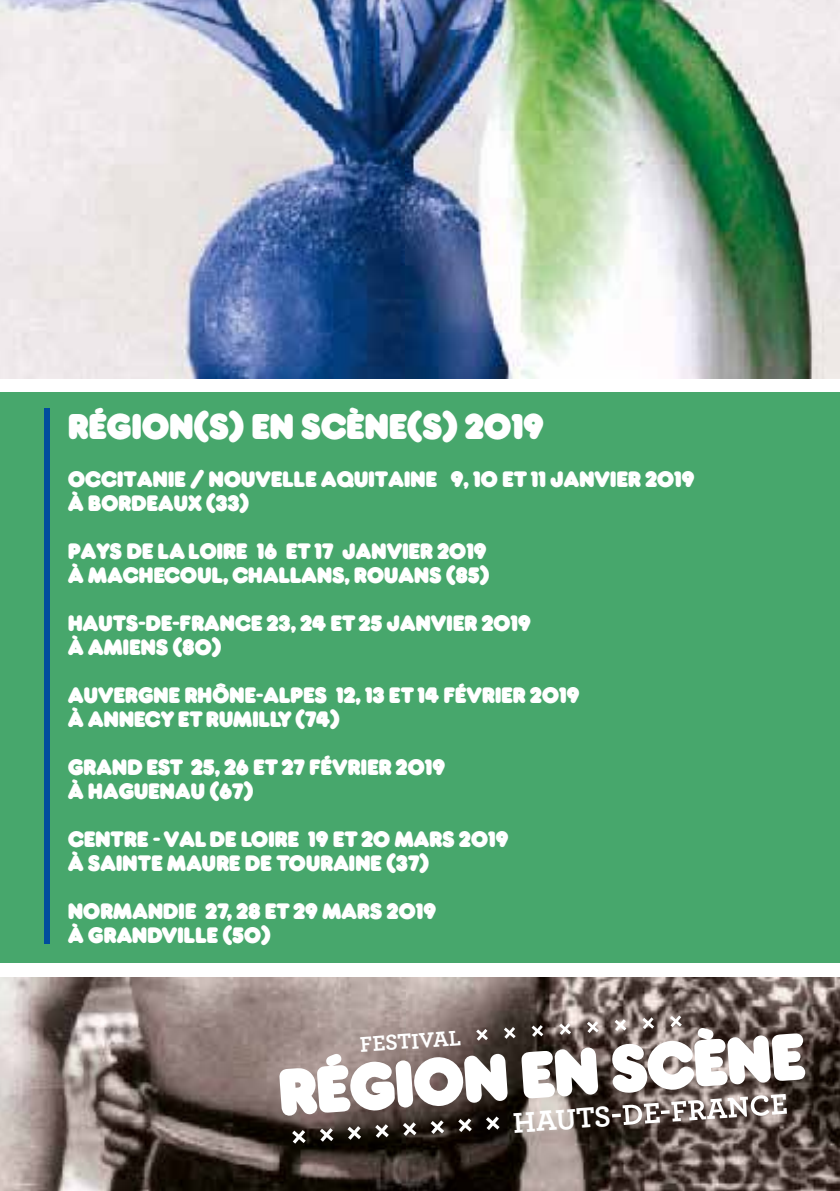
<style>
.page{position:relative;width:840px;height:1191px;background:#fff}
.page>*{position:absolute;margin:0;border:0;box-sizing:border-box;transform-origin:0 0}
.t1{font:700 59.4px "Frankfurter SHOP";color:#fff}
.t2{font:700 32px "Frankfurter SHOP";letter-spacing:.01em;color:#fff}
.t3{font:700 30px "Archer";color:#fff}
.t4{font:700 22.4px "Archer";color:#fff}
.t5{font:700 20px/24px "Frankfurter SHOP";letter-spacing:.01em;color:#fff}
</style>
<div class="page">
<img style="left:0;top:977px;width:839px;height:214px">
<img style="left:0;top:0;width:839px;height:378px">
<div style="left:0;top:393px;width:839px;height:569px;background:#47a76c"></div>
<div style="left:44px;top:408px;width:5px;height:536px;background:#004d9d"></div>
<svg style="left:611px;top:1094px;width:175px;height:31px"></svg>
<svg style="left:292px;top:1130px;width:13px;height:13px"></svg>
<svg style="left:476px;top:1029px;width:11px;height:11px"></svg>
<svg style="left:503px;top:1027px;width:12px;height:11px"></svg>
<svg style="left:531px;top:1025px;width:12px;height:11px"></svg>
<svg style="left:559px;top:1023px;width:11px;height:12px"></svg>
<svg style="left:586px;top:1021px;width:12px;height:12px"></svg>
<svg style="left:614px;top:1019px;width:12px;height:12px"></svg>
<svg style="left:642px;top:1017px;width:11px;height:12px"></svg>
<svg style="left:669px;top:1015px;width:12px;height:12px"></svg>
<svg style="left:319px;top:1128px;width:14px;height:13px"></svg>
<svg style="left:347px;top:1126px;width:14px;height:13px"></svg>
<svg style="left:375px;top:1124px;width:13px;height:13px"></svg>
<svg style="left:402px;top:1122px;width:14px;height:13px"></svg>
<svg style="left:430px;top:1120px;width:14px;height:14px"></svg>
<svg style="left:458px;top:1118px;width:13px;height:14px"></svg>
<svg style="left:485px;top:1116px;width:14px;height:14px"></svg>
<h2 class="t2" style="left:68px;top:407px;width:477px">RÉGION(S) EN SCÈNE(S) 2019</h2>
<p class="t5" style="left:68px;top:468px;width:627px">OCCITANIE / NOUVELLE AQUITAINE 9, 10 ET 11 JANVIER 2019<br>À BORDEAUX (33)</p>
<p class="t5" style="left:68px;top:540px;width:422px">PAYS DE LA LOIRE 16 ET 17 JANVIER 2019<br>À MACHECOUL, CHALLANS, ROUANS (85)</p>
<p class="t5" style="left:68px;top:612px;width:464px">HAUTS-DE-FRANCE 23, 24 ET 25 JANVIER 2019<br>À AMIENS (80)</p>
<p class="t5" style="left:68px;top:684px;width:512px">AUVERGNE RHÔNE-ALPES 12, 13 ET 14 FÉVRIER 2019<br>À ANNECY ET RUMILLY (74)</p>
<p class="t5" style="left:68px;top:756px;width:378px">GRAND EST 25, 26 ET 27 FÉVRIER 2019<br>À HAGUENAU (67)</p>
<p class="t5" style="left:68px;top:828px;width:441px">CENTRE - VAL DE LOIRE 19 ET 20 MARS 2019<br>À SAINTE MAURE DE TOURAINE (37)</p>
<p class="t5" style="left:68px;top:900px;width:369px">NORMANDIE 27, 28 ET 29 MARS 2019<br>À GRANDVILLE (50)</p>
<h1 class="t1" style="left:276px;top:1056px;width:528px;rotate:-4deg">RÉGION EN SCÈNE</h1>
<p class="t4" style="left:358px;top:1027px;width:103px;rotate:-4deg">FESTIVAL</p>
<h3 class="t3" style="left:511px;top:1099px;width:99px;rotate:-4deg">HAUTS</h3>
</div>
